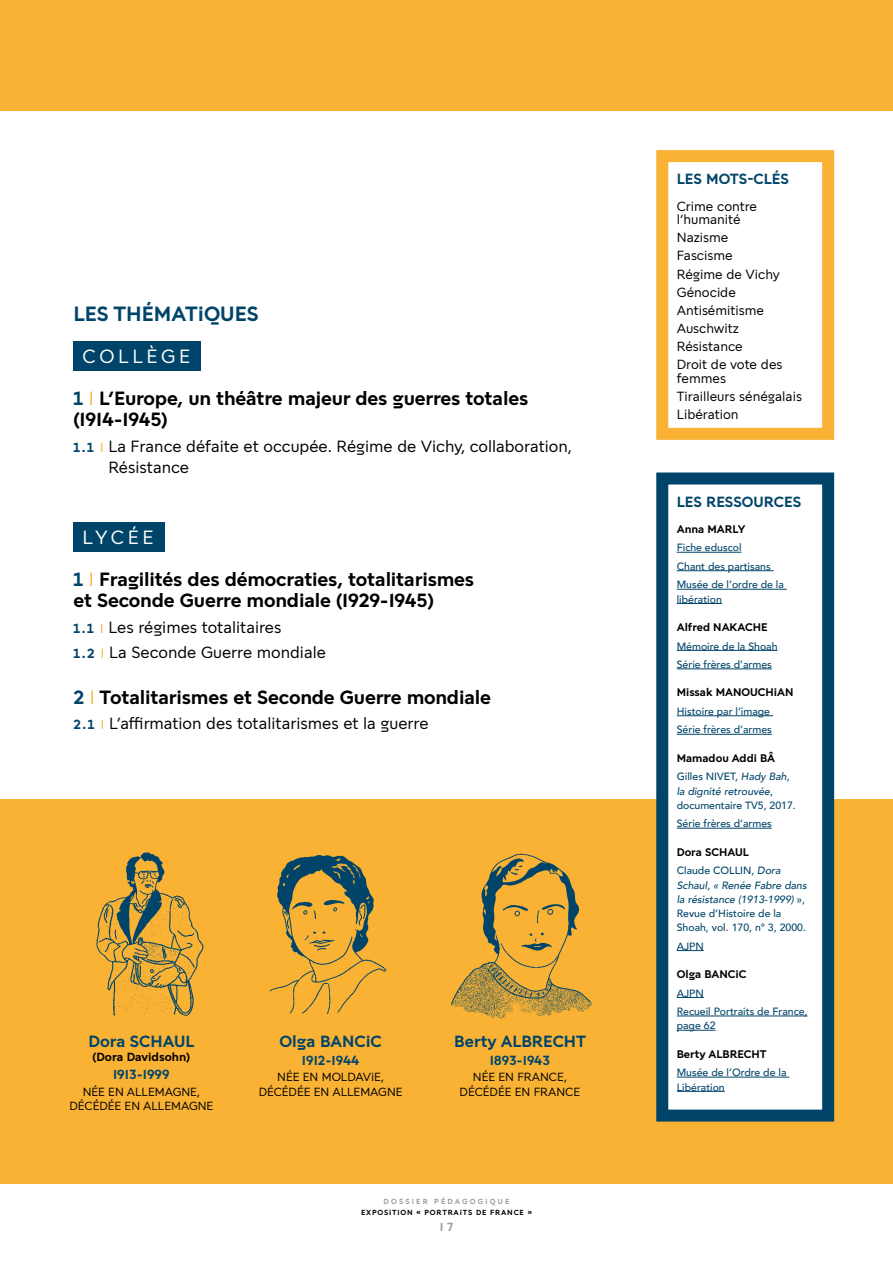
<style>
.page{position:relative;width:893px;height:1263px;background:#fff}
.page>*{position:absolute;margin:0;border:0;box-sizing:border-box;transform-origin:0 0}
.t1{font:700 21px "Buffon Pro";color:#004569}
.t2{font:700 19.5px/42.3px "Buffon Pro";letter-spacing:-.01em;color:#000}
.t3{font:16.5px/21px "Buffon Pro";color:#000}
.t4{font:700 16.5px "Buffon Pro";color:#004569}
.t5{font:700 15px "Buffon Pro";color:#004569}
.t6{font:13.5px/18.1px "Buffon Pro";color:#000}
.t7{font:700 13.5px "Buffon Pro";color:#004569}
.t8{font:12px/14.4px "Buffon Pro";color:#000;text-align:center}
.t9{font:700 12px "Buffon Pro";color:#000}
.t10{font:700 12px "Buffon Pro";color:#9d9d9c}
.t11{font:700 11.25px "Buffon Pro";color:#000}
.t12{font:500 10.5px/14.2px "Avenir";color:#004569}
.t13{font:700 7.5px "Buffon Pro";letter-spacing:.11em;color:#000}
.t14{font:700 7.5px "Buffon Pro";letter-spacing:.29em;color:#9d9d9c}
.s1{font-weight:400;color:#fff}
.s2{color:#004569}
.s3{font-weight:400;color:#f9b234}
.s4{font-weight:700;font-size:13.5px;color:#004569}
.s5{font-size:13.5px;color:#f9b234}
.s6{font-style:italic}
</style>
<div class="page">
<div style="left:0;top:799px;width:893px;height:385px;background:#f9b234"></div>
<div style="left:0;top:0;width:893px;height:110px;background:#f9b234"></div>
<div style="left:656px;top:150px;width:178px;height:290px;border:12px solid #f9b234"></div>
<div style="left:662px;top:478px;width:166px;height:637px;background:#fff"></div>
<hr style="left:677px;top:552px;width:64px;height:1px;background:#004569">
<hr style="left:677px;top:570px;width:97px;height:1px;background:#004569">
<hr style="left:677px;top:589px;width:110px;height:1px;background:#004569">
<hr style="left:677px;top:603px;width:45px;height:1px;background:#004569">
<hr style="left:677px;top:650px;width:100px;height:1px;background:#004569">
<hr style="left:677px;top:669px;width:95px;height:1px;background:#004569">
<hr style="left:677px;top:715px;width:96px;height:1px;background:#004569">
<hr style="left:677px;top:734px;width:95px;height:1px;background:#004569">
<hr style="left:677px;top:828px;width:95px;height:1px;background:#004569">
<svg style="left:677px;top:950px;width:27px;height:1px"></svg>
<svg style="left:677px;top:997px;width:27px;height:1px"></svg>
<hr style="left:677px;top:1016px;width:130px;height:1px;background:#004569">
<hr style="left:677px;top:1030px;width:38px;height:1px;background:#004569">
<hr style="left:677px;top:1077px;width:112px;height:1px;background:#004569">
<hr style="left:677px;top:1091px;width:48px;height:1px;background:#004569">
<div style="left:656px;top:472px;width:178px;height:649px;border:12px solid #004569"></div>
<img style="left:96px;top:852px;width:108px;height:164px">
<img style="left:269px;top:855px;width:118px;height:159px">
<img style="left:451px;top:853px;width:141px;height:166px">
<div style="left:73px;top:341px;width:128px;height:30px;background:#004569"></div>
<div style="left:73px;top:522px;width:91px;height:30px;background:#004569"></div>
<h1 class="t1" style="left:73px;top:300px;width:187px">LES THÉMATIQUES</h1>
<h2 class="t2" style="left:73px;top:335px;width:456px;text-indent:9px"><span class="s1">COLLÈGE<br></span><span class="s2">1</span> <span class="s3">I</span> L’Europe, un théâtre majeur des guerres totales</h2>
<h2 class="t2" style="left:73px;top:398px;width:96px">(1914-1945)</h2>
<h3 class="t3" style="left:108px;top:435px;width:465px;text-indent:-35px"><span class="s4">1.1</span> <span class="s5">I</span> La France défaite et occupée. Régime de Vichy, collaboration,<br>Résistance</h3>
<h2 class="t2" style="left:73px;top:516px;width:402px;text-indent:9px"><span class="s1">LYCÉE<br></span><span class="s2">1</span> <span class="s3">I</span> Fragilités des démocraties, totalitarismes</h2>
<h2 class="t2" style="left:73px;top:579px;width:362px">et Seconde Guerre mondiale (1929-1945)</h2>
<h3 class="t3" style="left:73px;top:614px;width:254px;line-height:25.2px"><span class="s4">1.1</span> <span class="s5">I</span> Les régimes totalitaires<br><span class="s4">1.2</span> <span class="s5">I</span> La Seconde Guerre mondiale</h3>
<h2 class="t2" style="left:73px;top:676px;width:419px"><span class="s2">2</span> <span class="s3">I</span> Totalitarismes et Seconde Guerre mondiale</h2>
<h3 class="t3" style="left:73px;top:713px;width:357px"><span class="s4">2.1</span> <span class="s5">I</span> L’affirmation des totalitarismes et la guerre</h3>
<h3 class="t4" style="left:88px;top:1030px;width:107px">Dora SCHAUL</h3>
<p class="t9" style="left:93px;top:1049px;width:99px">(Dora Davidsohn)</p>
<p class="t7" style="left:113px;top:1066px;width:58px">1913-1999</p>
<p class="t8" style="left:69px;top:1084px;width:145px">NÉE EN ALLEMAGNE,<br>DÉCÉDÉE EN ALLEMAGNE</p>
<h3 class="t4" style="left:279px;top:1030px;width:104px">Olga BANCIC</h3>
<p class="t7" style="left:302px;top:1051px;width:59px">1912-1944</p>
<p class="t8" style="left:259px;top:1070px;width:145px">NÉE EN MOLDAVIE,<br>DÉCÉDÉE EN ALLEMAGNE</p>
<h3 class="t4" style="left:454px;top:1030px;width:133px">Berty ALBRECHT</h3>
<p class="t7" style="left:490px;top:1051px;width:62px">1893-1943</p>
<p class="t8" style="left:460px;top:1070px;width:122px">NÉE EN FRANCE,<br>DÉCÉDÉE EN FRANCE</p>
<p class="t14" style="left:384px;top:1197px;width:127px">DOSSIER PÉDAGOGIQUE</p>
<p class="t13" style="left:361px;top:1207px;width:172px">EXPOSITION « PORTRAITS DE FRANCE »</p>
<p class="t10" style="left:440px;top:1219px;width:15px">1 7</p>
<h3 class="t5" style="left:677px;top:169px;width:114px">LES MOTS-CLÉS</h3>
<p class="t6" style="left:677px;top:199px;width:82px;line-height:13.5px">Crime contre l’humanité</p>
<p class="t6" style="left:677px;top:229px;width:107px">Nazisme<br>Fascisme<br>Régime de Vichy<br>Génocide<br>Antisémitisme<br>Auschwitz<br>Résistance<br>Droit de vote des</p>
<p class="t6" style="left:677px;top:369px;width:127px">femmes<br>Tirailleurs sénégalais<br>Libération</p>
<h3 class="t5" style="left:677px;top:492px;width:126px">LES RESSOURCES</h3>
<p class="t11" style="left:677px;top:522px;width:70px">Anna MARLY</p>
<p class="t12" style="left:677px;top:538px;width:109px;line-height:18.5px">Fiche eduscol<br>Chant des partisans<br>Musée de l’ordre de la</p>
<p class="t12" style="left:677px;top:591px;width:47px">libération</p>
<p class="t11" style="left:677px;top:620px;width:92px">Alfred NAKACHE</p>
<p class="t12" style="left:677px;top:636px;width:102px;line-height:18.5px">Mémoire de la Shoah<br>Série frères d’armes</p>
<p class="t11" style="left:677px;top:685px;width:118px">Missak MANOUCHIAN</p>
<p class="t12" style="left:677px;top:701px;width:97px;line-height:18.5px">Histoire par l’image<br>Série frères d’armes</p>
<p class="t11" style="left:677px;top:751px;width:100px">Mamadou Addi BÂ</p>
<p class="t12" style="left:677px;top:769px;width:121px">Gilles NIVET, <span class="s6">Hady Bah, la dignité retrouvée</span>, documentaire TV5, 2017.</p>
<p class="t12" style="left:677px;top:816px;width:97px">Série frères d’armes</p>
<p class="t11" style="left:677px;top:844px;width:74px">Dora SCHAUL</p>
<p class="t12" style="left:677px;top:863px;width:131px">Claude COLLIN, <span class="s6">Dora<br>Schaul, « Renée Fabre dans la résistance (1913-1999)</span> »,<br>Revue d’Histoire de la<br>Shoah, vol. 170, n° 3, 2000.</p>
<p class="t12" style="left:677px;top:938px;width:29px">AJPN</p>
<p class="t11" style="left:677px;top:967px;width:71px">Olga BANCIC</p>
<p class="t12" style="left:677px;top:983px;width:132px;line-height:18.5px">AJPN<br>Recueil Portraits de France,</p>
<p class="t12" style="left:677px;top:1018px;width:40px">page 62</p>
<p class="t11" style="left:677px;top:1046px;width:91px">Berty ALBRECHT</p>
<p class="t12" style="left:677px;top:1065px;width:111px">Musée de l’Ordre de la<br>Libération</p>
</div>
